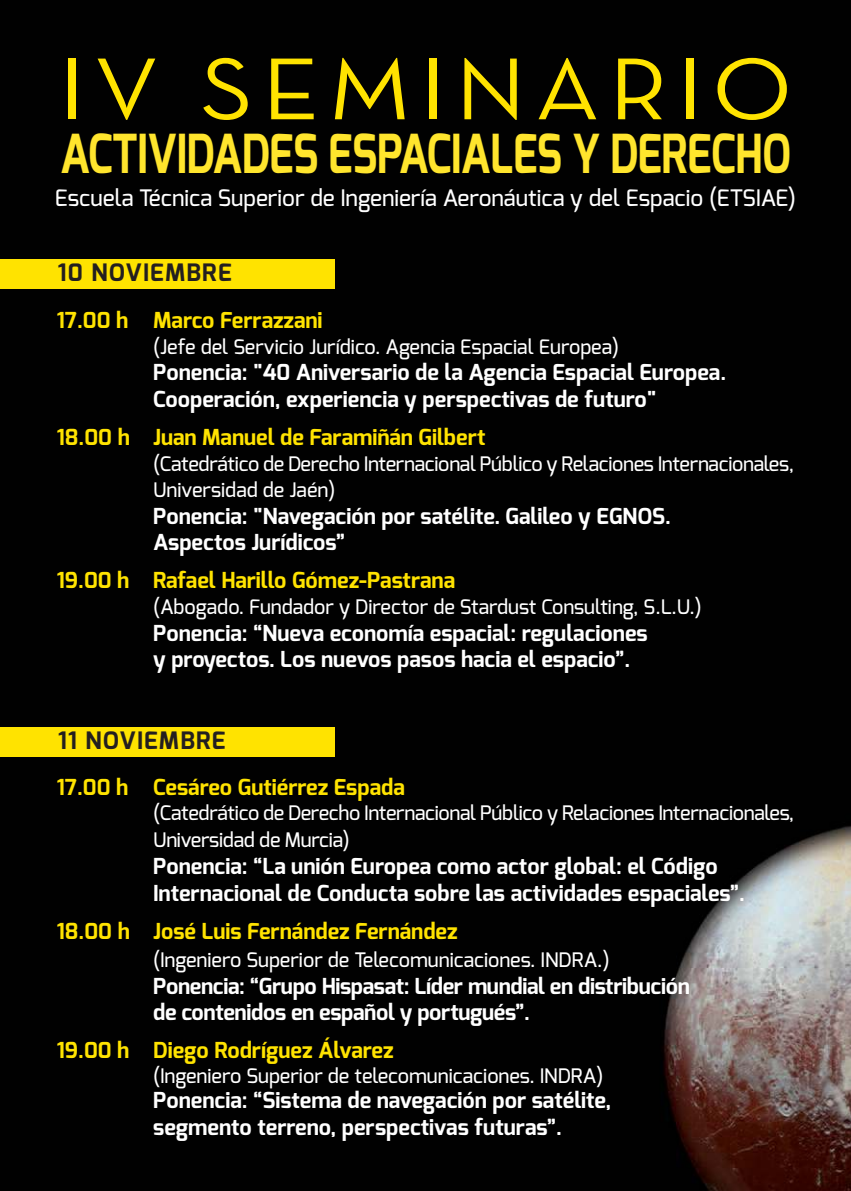
<style>
.page{position:relative;width:851px;height:1191px;background:#fff}
.page>*{position:absolute;margin:0;border:0;box-sizing:border-box;transform-origin:0 0}
.t1{font:89.2px "Neutra Text Book Alt";letter-spacing:.09em;color:#ffe300;scale:1.11 1}
.t2{font:700 53.8px "Exo";letter-spacing:-.01em;color:#ffe52d;scale:.8 1}
.t3{font:700 24px "Exo";letter-spacing:.05em;color:#231f20}
.t4{font:500 22.8px "Exo";color:#fff}
.t5{font:700 22px/26.4px "Exo";color:#fff}
.t6{font:700 22px "Exo";color:#ffe300}
.t7{font:500 20px/26.4px "Exo";letter-spacing:-.015em;color:#fff}
</style>
<div class="page">
<div style="left:0;top:0;width:850px;height:1191px;background:#010101"></div>
<div style="left:0;top:259px;width:334px;height:30px;background:#ffe300"></div>
<div style="left:0;top:727px;width:334px;height:30px;background:#ffe300"></div>
<h1 class="t1" style="left:59px;top:36px;width:662px">IV SEMINARIO</h1>
<h2 class="t2" style="left:60px;top:123px;width:914px">ACTIVIDADES ESPACIALES Y DERECHO</h2>
<p class="t4" style="left:55px;top:186px;width:742px">Escuela Técnica Superior de Ingeniería Aeronáutica y del Espacio (ETSIAE)</p>
<p class="t3" style="left:58px;top:259px;width:175px">10 NOVIEMBRE</p>
<p class="t6" style="left:57px;top:307px;width:267px">17.00 h Marco Ferrazzani</p>
<p class="t7" style="left:153px;top:335px;width:467px">(Jefe del Servicio Jurídico. Agencia Espacial Europea)</p>
<p class="t5" style="left:153px;top:360px;width:574px">Ponencia: "40 Aniversario de la Agencia Espacial Europea.<br>Cooperación, experiencia y perspectivas de futuro"</p>
<p class="t6" style="left:57px;top:424px;width:430px">18.00 h Juan Manuel de Faramiñán Gilbert</p>
<p class="t7" style="left:153px;top:452px;width:642px">(Catedrático de Derecho Internacional Público y Relaciones Internacionales,<br>Universidad de Jaén)</p>
<p class="t5" style="left:153px;top:503px;width:519px">Ponencia: "Navegación por satélite. Galileo y EGNOS.<br>Aspectos Jurídicos”</p>
<p class="t6" style="left:57px;top:567px;width:400px">19.00 h Rafael Harillo Gómez-Pastrana</p>
<p class="t7" style="left:153px;top:595px;width:550px">(Abogado. Fundador y Director de Stardust Consulting, S.L.U.)</p>
<p class="t5" style="left:153px;top:620px;width:496px">Ponencia: “Nueva economía espacial: regulaciones y proyectos. Los nuevos pasos hacia el espacio”.</p>
<p class="t3" style="left:58px;top:727px;width:169px">11 NOVIEMBRE</p>
<p class="t6" style="left:57px;top:774px;width:349px">17.00 h Cesáreo Gutiérrez Espada</p>
<p class="t7" style="left:153px;top:800px;width:642px;line-height:27.2px">(Catedrático de Derecho Internacional Público y Relaciones Internacionales,<br>Universidad de Murcia)</p>
<p class="t5" style="left:153px;top:854px;width:593px">Ponencia: “La unión Europea como actor global: el Código<br>Internacional de Conducta sobre las actividades espaciales”.</p>
<p class="t6" style="left:57px;top:918px;width:402px">18.00 h José Luis Fernández Fernández</p>
<p class="t7" style="left:153px;top:947px;width:458px">(Ingeniero Superior de Telecomunicaciones. INDRA.)</p>
<p class="t5" style="left:153px;top:973px;width:538px">Ponencia: “Grupo Hispasat: Líder mundial en distribución de contenidos en español y portugués”.</p>
<p class="t6" style="left:57px;top:1037px;width:338px">19.00 h Diego Rodríguez Álvarez</p>
<p class="t7" style="left:153px;top:1063px;width:451px">(Ingeniero Superior de telecomunicaciones. INDRA)</p>
<p class="t5" style="left:153px;top:1087px;width:459px">Ponencia: “Sistema de navegación por satélite, segmento terreno, perspectivas futuras”.</p>
</div>
